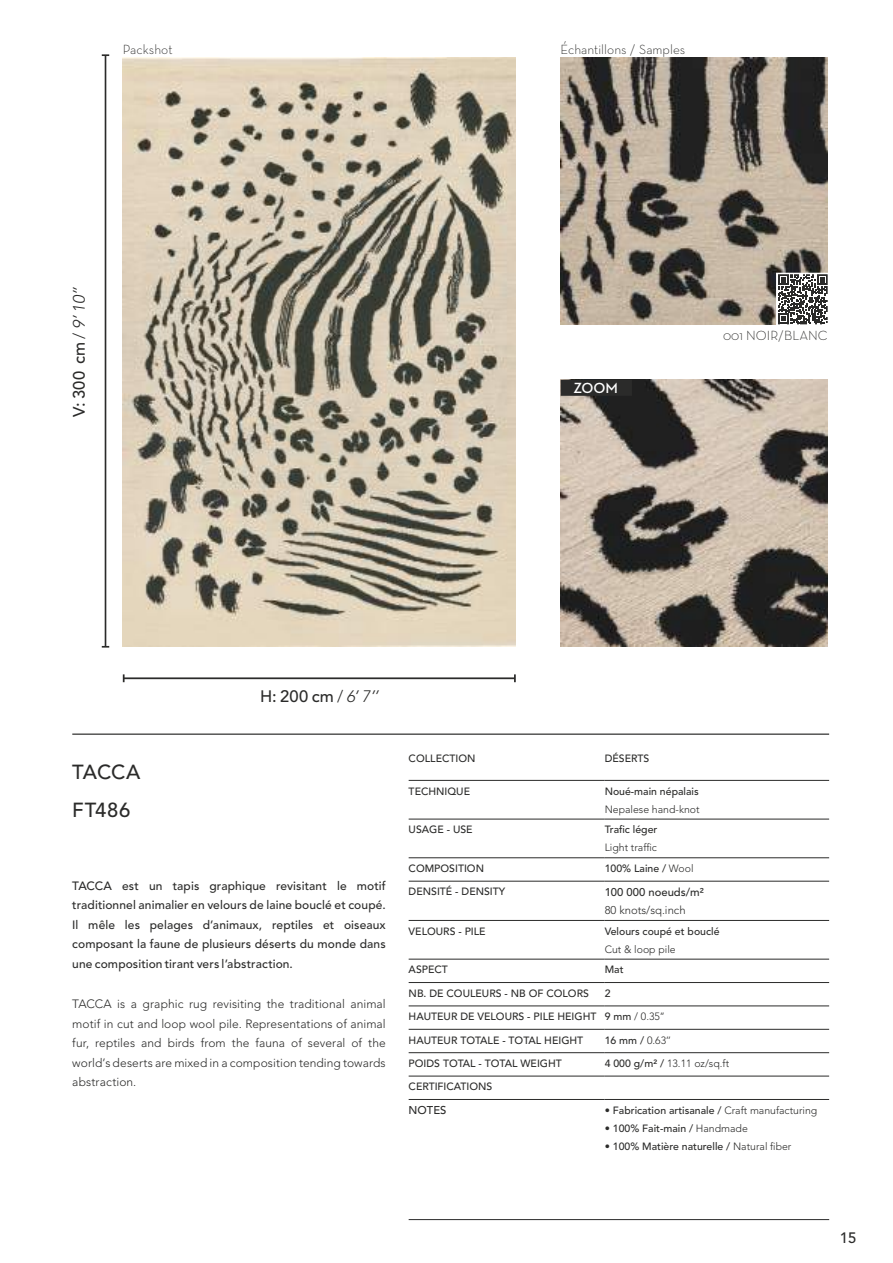
<style>
.page{position:relative;width:893px;height:1263px;background:#fff}
.page>*{position:absolute;margin:0;border:0;box-sizing:border-box;transform-origin:0 0}
.t1{font:500 20.25px/37.5px "Avenir LT Std";letter-spacing:.015em;color:#2b2b2a}
.t2{font:500 16.5px "Avenir LT Std";letter-spacing:.015em;color:#2b2b2a}
.t3{font:600 15px "Neutraface Text";color:#fff}
.t4{font:500 15px "Avenir LT Std";color:#2b2b2a}
.t5{font:300 13.5px "Neutraface Text";color:#2b2b2a}
.t6{font:500 12px/19.5px "Avenir LT Std";letter-spacing:.01em;color:#2b2b2a;text-align:justify}
.t7{font:300 12px/19.5px "Avenir LT Std";letter-spacing:.005em;color:#2b2b2a;text-align:justify}
.t8{font:500 11.25px "Avenir LT Std";color:#2b2b2a}
.t9{font:300 11.25px "Avenir LT Std";color:#2b2b2a}
.t10{font:500 10.5px "Avenir LT Std";color:#2b2b2a}
.t11{font:300 10.5px "Avenir LT Std";color:#2b2b2a}
.s1{font-weight:300}
.s2{font-weight:300;font-style:italic}
.s3{font-weight:500}
</style>
<div class="page">
<hr style="left:124px;top:677px;width:391px;height:2px;background:#2b2b2a">
<svg style="left:123px;top:674px;width:2px;height:8px"></svg>
<svg style="left:514px;top:674px;width:2px;height:8px"></svg>
<hr style="left:105px;top:55px;width:1px;height:592px;background:#2b2b2a">
<svg style="left:102px;top:646px;width:7px;height:2px"></svg>
<svg style="left:102px;top:54px;width:7px;height:2px"></svg>
<img style="left:123px;top:57px;width:393px;height:590px">
<img style="left:561px;top:57px;width:267px;height:267px">
<img style="left:561px;top:380px;width:267px;height:267px">
<div style="left:561px;top:380px;width:70px;height:15px;background:#2b2b2a"></div>
<div style="left:561px;top:380px;width:71px;height:16px;border:2px solid #2b2b2a"></div>
<hr style="left:409px;top:1219px;width:420px;height:1px;background:#2b2b2a">
<hr style="left:72px;top:733px;width:757px;height:2px;background:#2b2b2a">
<svg style="left:779px;top:276px;width:47px;height:47px"></svg>
<div style="left:776px;top:273px;width:53px;height:53px;border:2px solid #fff"></div>
<hr style="left:409px;top:780px;width:196px;height:1px;background:#2b2b2a">
<hr style="left:605px;top:780px;width:224px;height:1px;background:#2b2b2a">
<hr style="left:409px;top:819px;width:196px;height:1px;background:#2b2b2a">
<hr style="left:605px;top:819px;width:224px;height:1px;background:#2b2b2a">
<hr style="left:409px;top:857px;width:196px;height:1px;background:#2b2b2a">
<hr style="left:605px;top:857px;width:224px;height:1px;background:#2b2b2a">
<hr style="left:409px;top:881px;width:196px;height:1px;background:#2b2b2a">
<hr style="left:605px;top:881px;width:224px;height:1px;background:#2b2b2a">
<hr style="left:409px;top:920px;width:196px;height:1px;background:#2b2b2a">
<hr style="left:605px;top:920px;width:224px;height:1px;background:#2b2b2a">
<hr style="left:409px;top:959px;width:196px;height:1px;background:#2b2b2a">
<hr style="left:605px;top:959px;width:224px;height:1px;background:#2b2b2a">
<hr style="left:409px;top:982px;width:196px;height:1px;background:#2b2b2a">
<hr style="left:605px;top:982px;width:224px;height:1px;background:#2b2b2a">
<hr style="left:409px;top:1006px;width:196px;height:1px;background:#2b2b2a">
<hr style="left:605px;top:1006px;width:224px;height:1px;background:#2b2b2a">
<hr style="left:409px;top:1029px;width:196px;height:1px;background:#2b2b2a">
<hr style="left:605px;top:1029px;width:224px;height:1px;background:#2b2b2a">
<hr style="left:409px;top:1052px;width:196px;height:1px;background:#2b2b2a">
<hr style="left:605px;top:1052px;width:224px;height:1px;background:#2b2b2a">
<hr style="left:409px;top:1076px;width:196px;height:1px;background:#2b2b2a">
<hr style="left:605px;top:1076px;width:224px;height:1px;background:#2b2b2a">
<hr style="left:409px;top:1099px;width:196px;height:1px;background:#2b2b2a">
<hr style="left:605px;top:1099px;width:224px;height:1px;background:#2b2b2a">
<p class="t5" style="left:123px;top:40px;width:51px">Packshot</p>
<p class="t5" style="left:561px;top:40px;width:126px">Échantillons / Samples</p>
<h2 class="t2" style="left:70px;top:417px;width:132px;rotate:-90deg">V: 300 cm <span class="s1">/</span> <span class="s2">9’ 10’’</span></h2>
<h3 class="t3" style="left:573px;top:378px;width:46px">ZOOM</h3>
<p class="t5" style="left:723px;top:327px;width:106px">001 NOIR/BLANC</p>
<h1 class="t1" style="left:72px;top:754px;width:70px">TACCA<br>FT486</h1>
<h2 class="t2" style="left:260px;top:686px;width:120px">H: 200 cm <span class="s1">/</span> <span class="s2">6’ 7’’</span></h2>
<p class="t6" style="left:72px;top:876px;width:315px">TACCA est un tapis graphique revisitant le motif traditionnel animalier en velours de laine bouclé et coupé.<br>Il mêle les pelages d’animaux, reptiles et oiseaux composant la faune de plusieurs déserts du monde dans une composition tirant vers l’abstraction.</p>
<p class="t7" style="left:72px;top:995px;width:315px">TACCA is a graphic rug revisiting the traditional animal motif in cut and loop wool pile. Representations of animal fur, reptiles and birds from the fauna of several of the world’s deserts are mixed in a composition tending towards abstraction.</p>
<p class="t10" style="left:409px;top:752px;width:68px">COLLECTION</p>
<p class="t10" style="left:605px;top:752px;width:46px">DÉSERTS</p>
<p class="t10" style="left:409px;top:785px;width:63px">TECHNIQUE</p>
<p class="t10" style="left:605px;top:785px;width:95px">Noué-main népalais</p>
<p class="t11" style="left:605px;top:803px;width:96px">Nepalese hand-knot</p>
<p class="t10" style="left:409px;top:824px;width:66px">USAGE - USE</p>
<p class="t10" style="left:605px;top:824px;width:54px">Trafic léger</p>
<p class="t11" style="left:605px;top:842px;width:54px">Light traffic</p>
<p class="t10" style="left:409px;top:862px;width:77px">COMPOSITION</p>
<p class="t10" style="left:605px;top:862px;width:90px">100% Laine / <span class="s1">Wool</span></p>
<p class="t10" style="left:409px;top:886px;width:98px">DENSITÉ - DENSITY</p>
<p class="t8" style="left:605px;top:886px;width:101px">100 000 noeuds/m²</p>
<p class="t9" style="left:605px;top:903px;width:82px">80 knots/sq.inch</p>
<p class="t10" style="left:409px;top:925px;width:79px">VELOURS - PILE</p>
<p class="t10" style="left:605px;top:925px;width:116px">Velours coupé et bouclé</p>
<p class="t11" style="left:605px;top:943px;width:73px">Cut &amp; loop pile</p>
<p class="t10" style="left:409px;top:964px;width:41px">ASPECT</p>
<p class="t10" style="left:605px;top:964px;width:20px">Mat</p>
<p class="t10" style="left:409px;top:987px;width:182px">NB. DE COULEURS - NB OF COLORS</p>
<p class="t10" style="left:605px;top:987px;width:7px">2</p>
<p class="t10" style="left:409px;top:1010px;width:257px">HAUTEUR DE VELOURS - PILE HEIGHT 9 mm <span class="s1">/ 0.35’’</span></p>
<p class="t10" style="left:409px;top:1034px;width:176px">HAUTEUR TOTALE - TOTAL HEIGHT</p>
<p class="t11" style="left:605px;top:1034px;width:68px"><span class="s3">16 mm /</span> 0.63’’</p>
<p class="t10" style="left:409px;top:1057px;width:155px">POIDS TOTAL - TOTAL WEIGHT</p>
<p class="t11" style="left:605px;top:1057px;width:126px"><span class="s3">4 000 g/m² /</span> 13.11 oz/sq.ft</p>
<p class="t10" style="left:409px;top:1081px;width:85px">CERTIFICATIONS</p>
<p class="t8" style="left:409px;top:1104px;width:39px">NOTES</p>
<p class="t10" style="left:605px;top:1104px;width:214px">• Fabrication artisanale / <span class="s1">Craft manufacturing</span></p>
<p class="t10" style="left:605px;top:1122px;width:145px">• 100% Fait-main / <span class="s1">Handmade</span></p>
<p class="t10" style="left:605px;top:1140px;width:188px">• 100% Matière naturelle / <span class="s1">Natural fiber</span></p>
<h3 class="t4" style="left:840px;top:1229px;width:18px">15</h3>
</div>
